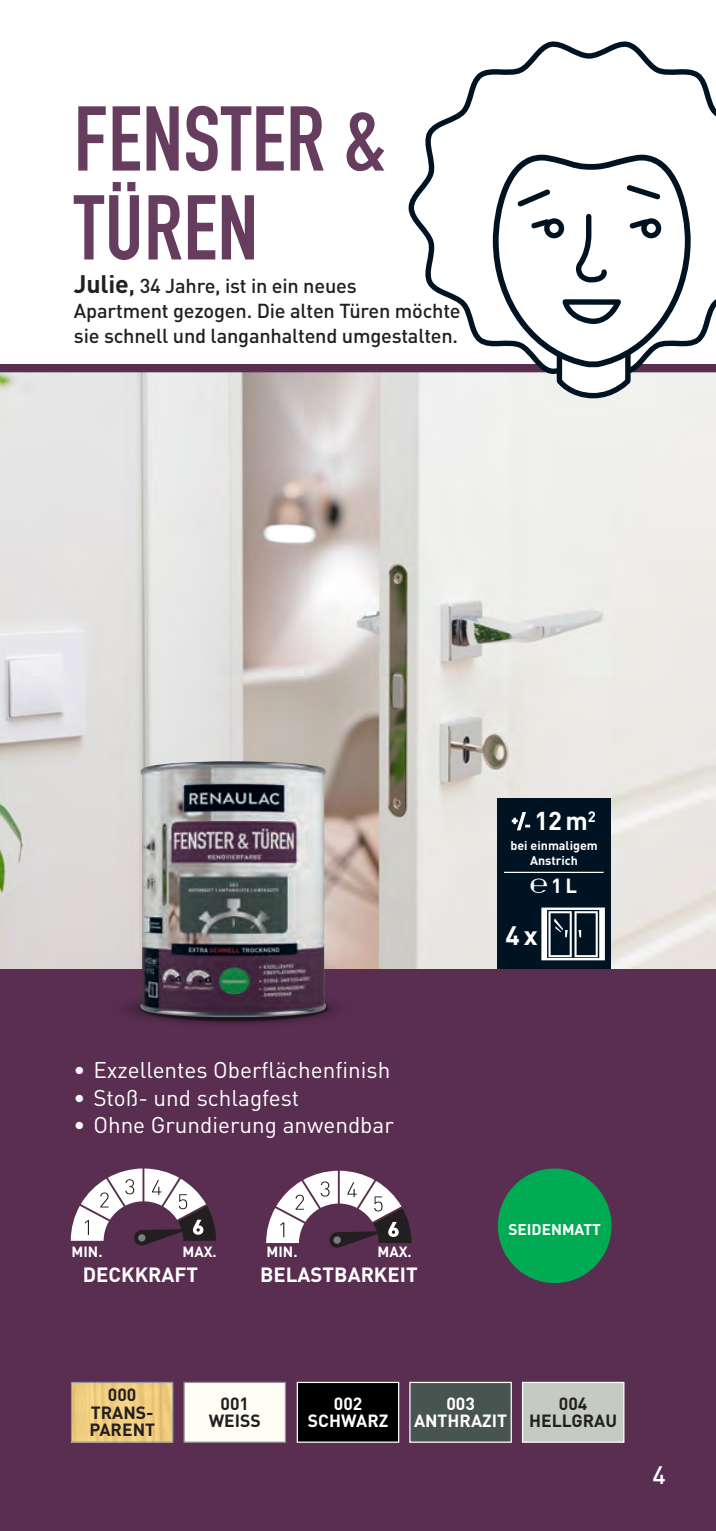
<style>
.page{position:relative;width:716px;height:1531px;background:#fff}
.page>*{position:absolute;margin:0;border:0;box-sizing:border-box;transform-origin:0 0}
.t1{font:700 90.25px/89px "DIN Condensed";letter-spacing:.01em;color:#663d5e}
.t2{font:700 26.25px "DIN";color:#fff}
.t3{font:700 25.5px "DIN";color:#fff}
.t4{font:500 25px "DIN Pro";color:#fff}
.t5{font:22.5px "DIN";color:#fff}
.t6{font:700 20.25px "DIN";color:#fff}
.t7{font:500 20px/25px "DIN Pro";letter-spacing:-.01em;color:#231f20}
.t8{font:700 17.5px/17.5px "DIN";color:#231f20;text-align:center}
.t9{font:700 17.5px/17.5px "DIN";color:#fff;text-align:center}
.t10{font:700 15.5px "DIN";color:#fff}
.t11{font:700 14.75px "DIN";color:#fff}
.t12{font:700 12.5px/15px "DIN";color:#fff;text-align:center}
.s1{font-weight:700;font-size:25px}
.s2{font-size:25px}
</style>
<div class="page">
<div style="left:0;top:365px;width:716px;height:1166px;background:#592e51"></div>
<img style="left:0;top:372px;width:716px;height:597px">
<div style="left:183px;top:1382px;width:103px;height:61px;background:#fffef4;border:1px solid #939598"></div>
<img style="left:73px;top:1384px;width:98px;height:57px">
<div style="left:71px;top:1382px;width:102px;height:61px;border:1px solid #939598"></div>
<div style="left:297px;top:1382px;width:102px;height:61px;background:#000;border:1px solid #fff"></div>
<div style="left:409px;top:1382px;width:103px;height:61px;background:#475450;border:1px solid #fff"></div>
<div style="left:522px;top:1382px;width:102px;height:61px;background:#c6cbc1;border:1px solid #fff"></div>
<img style="left:128px;top:1002px;width:208px;height:22px">
<img style="left:140px;top:761px;width:186px;height:256px">
<svg style="left:266px;top:1171px;width:145px;height:77px"></svg>
<svg style="left:71px;top:1168px;width:145px;height:78px"></svg>
<div style="left:498px;top:1168px;width:113px;height:115px;background:#00ab54;border-radius:50%"></div>
<svg style="left:406px;top:41px;width:310px;height:339px"></svg>
<svg style="left:493px;top:151px;width:197px;height:250px"></svg>
<div style="left:497px;top:798px;width:113px;height:171px;background:#001322"></div>
<svg style="left:541px;top:907px;width:64px;height:53px"></svg>
<hr style="left:504px;top:872px;width:99px;height:1px;background:#fff">
<svg style="left:511px;top:812px;width:19px;height:19px"></svg>
<h1 class="t1" style="left:74px;top:94px;width:314px">FENSTER &amp;<br>TÜREN</h1>
<p class="t7" style="left:74px;top:271px;width:388px"><span class="s1">Julie</span><span class="s2">,</span> 34 Jahre, ist in ein neues<br>Apartment gezogen. Die alten Türen möchte sie schnell und langanhaltend umgestalten.</p>
<p class="t3" style="left:534px;top:804px;width:63px">12m<sup>2</sup></p>
<p class="t12" style="left:510px;top:837px;width:89px">bei einmaligem<br>Anstrich</p>
<h2 class="t2" style="left:505px;top:918px;width:34px">4x</h2>
<p class="t6" style="left:551px;top:872px;width:27px">1L</p>
<p class="t5" style="left:73px;top:1056px;width:318px">• Exzellentes Oberflächenfinish</p>
<p class="t5" style="left:73px;top:1084px;width:227px">• Stoß- und schlagfest</p>
<p class="t5" style="left:73px;top:1111px;width:322px">• Ohne Grundierung anwendbar</p>
<p class="t11" style="left:72px;top:1242px;width:32px">MIN.</p>
<p class="t11" style="left:182px;top:1242px;width:36px">MAX.</p>
<p class="t11" style="left:266px;top:1242px;width:32px">MIN.</p>
<p class="t11" style="left:377px;top:1242px;width:36px">MAX.</p>
<p class="t6" style="left:83px;top:1261px;width:117px">DECKKRAFT</p>
<p class="t6" style="left:260px;top:1261px;width:159px">BELASTBARKEIT</p>
<p class="t10" style="left:508px;top:1219px;width:94px">SEIDENMATT</p>
<p class="t8" style="left:89px;top:1385px;width:67px">000<br>TRANS-<br>PARENT</p>
<p class="t9" style="left:308px;top:1394px;width:82px">002<br>SCHWARZ</p>
<p class="t9" style="left:414px;top:1394px;width:95px">003<br>ANTHRAZIT</p>
<p class="t8" style="left:529px;top:1394px;width:89px">004<br>HELLGRAU</p>
<p class="t8" style="left:209px;top:1394px;width:54px">001<br>WEISS</p>
<p class="t4" style="left:652px;top:1454px;width:15px">4</p>
</div>
